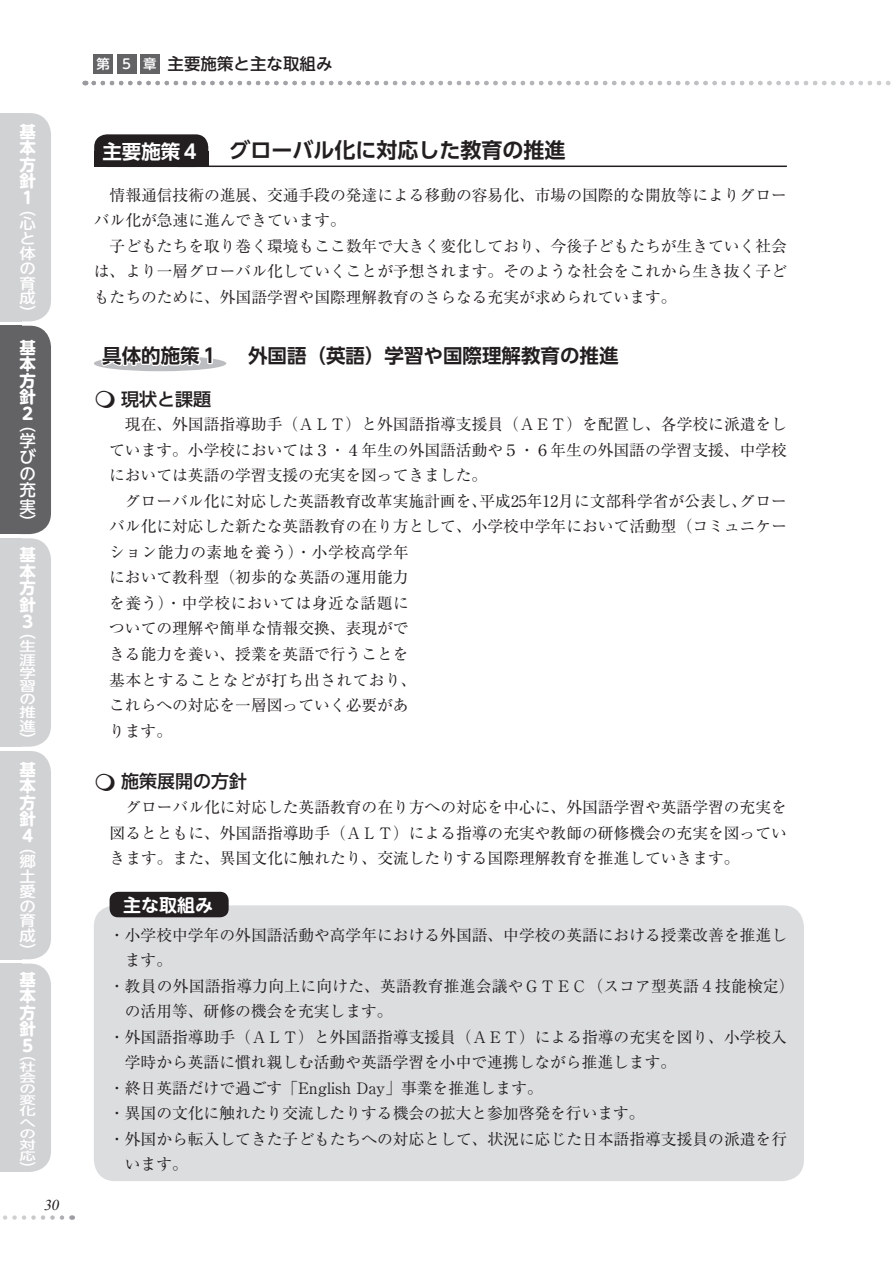
<style>
.page{position:relative;width:893px;height:1263px;background:#fff}
.page>*{position:absolute;margin:0;border:0;box-sizing:border-box;transform-origin:0 0}
.t1{font:700 21px "UD Shin Go Pro De";color:#231f20}
.t2{font:700 19.5px "UD Shin Go Pro De";color:#231f20}
.t3{font:700 19.5px "UD Shin Go Pro De";color:#fff}
.t4{font:500 18px "UD Shin Go Pro";color:#231f20}
.t5{font:700 18px "UD Shin M Go Pro De";color:#fff}
.t6{font:700 16.5px/16.6px "UD Shin M Go Pro";color:#fff;text-align:justify}
.t7{font:500 16.5px "UD Shin M Go Pro";color:#231f20}
.t8{font:500 16.5px/16.4px "UD Shin M Go Pro";color:#fff;text-align:justify}
.t9{font:15.75px/25.5px "Ryumin Pr 5";color:#231f20}
.t10{font:italic 15px "Times New Roman";color:#231f20}
.t11{font:500 14.85px/14.9px "UD Shin M Go Pro";color:#fff;text-align:justify;scale:1.11 1}
.t12{font:500 13.2px/13.2px "UD Shin M Go Pro";color:#fff;text-align:justify;scale:1.25 1}
.t13{font:500 11.25px/11.2px "UD Shin M Go Pro";color:#fff;text-align:justify;scale:1.47 1}
.s1{font-size:13.5px;color:#fff}
</style>
<div class="page">
<div style="left:94px;top:905px;width:710px;height:276px;background:#dcdddf;border-radius:21px"></div>
<div style="left:94px;top:134px;width:114px;height:33px;background:#231f20;border-radius:13px"></div>
<div style="left:94px;top:151px;width:114px;height:16px;background:#231f20"></div>
<hr style="left:177px;top:166px;width:610px;height:1px;background:#231f20">
<div style="left:94px;top:356px;width:132px;height:15px;background:#bcbdc0;border-radius:50%"></div>
<svg style="left:98px;top:356px;width:115px;height:13px"></svg>
<div style="left:110px;top:892px;width:119px;height:25px;background:#231f20;border-radius:9px"></div>
<div style="left:94px;top:54px;width:19px;height:19px;background:#636366"></div>
<div style="left:117px;top:54px;width:19px;height:19px;background:#636366"></div>
<div style="left:140px;top:54px;width:19px;height:19px;background:#636366"></div>
<div style="left:0;top:113px;width:21px;height:208px;background:#d1d2d4"></div>
<div style="left:0;top:113px;width:51px;height:208px;background:#d1d2d4;border-radius:21px"></div>
<div style="left:0;top:326px;width:21px;height:208px;background:#636366"></div>
<div style="left:0;top:326px;width:51px;height:208px;background:#636366;border-radius:21px"></div>
<div style="left:0;top:538px;width:21px;height:209px;background:#d1d2d4"></div>
<div style="left:0;top:538px;width:51px;height:209px;background:#d1d2d4;border-radius:21px"></div>
<div style="left:0;top:751px;width:21px;height:208px;background:#d1d2d4"></div>
<div style="left:0;top:751px;width:51px;height:208px;background:#d1d2d4;border-radius:21px"></div>
<div style="left:0;top:963px;width:21px;height:209px;background:#d1d2d4"></div>
<div style="left:0;top:963px;width:51px;height:209px;background:#d1d2d4;border-radius:21px"></div>
<svg style="left:3px;top:1215px;width:59px;height:5px"></svg>
<svg style="left:94px;top:81px;width:797px;height:4px"></svg>
<p class="t6" style="left:19px;top:122px;width:18px">基本方針１</p>
<p class="t8" style="left:19px;top:199px;width:18px">（</p>
<p class="t11" style="left:19px;top:215px;width:16px">心と体の育成</p>
<p class="t8" style="left:19px;top:304px;width:18px">）</p>
<p class="t6" style="left:19px;top:338px;width:18px">基本方針２</p>
<p class="t8" style="left:19px;top:415px;width:18px">（学びの充実）</p>
<p class="t6" style="left:19px;top:546px;width:18px">基本方針３</p>
<p class="t8" style="left:19px;top:623px;width:18px">（</p>
<p class="t12" style="left:19px;top:639px;width:14px">生涯学習の推進</p>
<p class="t8" style="left:19px;top:731px;width:18px">）</p>
<p class="t6" style="left:19px;top:760px;width:18px">基本方針４</p>
<p class="t8" style="left:19px;top:837px;width:18px">（</p>
<p class="t11" style="left:19px;top:853px;width:16px">郷土愛の育成</p>
<p class="t8" style="left:19px;top:942px;width:18px">）</p>
<p class="t6" style="left:19px;top:970px;width:18px">基本方針５</p>
<p class="t11" style="left:19px;top:1046px;width:16px">（</p>
<p class="t13" style="left:19px;top:1060px;width:12px">社会の変化への対応</p>
<p class="t11" style="left:19px;top:1160px;width:16px">）</p>
<p class="t10" style="left:44px;top:1195px;width:20px">30</p>
<p class="t7" style="left:96px;top:50px;width:238px"><span class="s1">第 ５ 章</span> 主要施策と主な取組み</p>
<p class="t3" style="left:102px;top:136px;width:99px">主要施策４</p>
<h1 class="t1" style="left:229px;top:133px;width:337px">グローバル化に対応した教育の推進</h1>
<p class="t9" style="left:94px;top:181px;width:694px">　情報通信技術の進展、交通手段の発達による移動の容易化、市場の国際的な開放等によりグローバル化が急速に進んできています。<br>　子どもたちを取り巻く環境もここ数年で大きく変化しており、今後子どもたちが生きていく社会は、より一層グローバル化していくことが予想されます。そのような社会をこれから生き抜く子どもたちのために、外国語学習や国際理解教育のさらなる充実が求められています。</p>
<p class="t2" style="left:102px;top:339px;width:119px">具体的施策１</p>
<p class="t2" style="left:248px;top:339px;width:372px">外国語（英語）学習や国際理解教育の推進</p>
<p class="t4" style="left:121px;top:384px;width:92px">現状と課題</p>
<p class="t9" style="left:109px;top:411px;width:679px">　現在、外国語指導助手（ＡＬＴ）と外国語指導支援員（ＡＥＴ）を配置し、各学校に派遣をしています。小学校においては３・４年生の外国語活動や５・６年生の外国語の学習支援、中学校においては英語の学習支援の充実を図ってきました。<br>　グローバル化に対応した英語教育改革実施計画を、平成２５年１２月に文部科学省が公表し、グローバル化に対応した新たな英語教育の在り方として、小学校中学年において活動型（コミュニケーション能力の素地を養う）・小学校高学年<br>において教科型（初歩的な英語の運用能力<br>を養う）・中学校においては身近な話題に<br>ついての理解や簡単な情報交換、表現がで<br>きる能力を養い、授業を英語で行うことを<br>基本とすることなどが打ち出されており、<br>これらへの対応を一層図っていく必要があ<br>ります。</p>
<p class="t4" style="left:121px;top:767px;width:128px">施策展開の方針</p>
<p class="t9" style="left:110px;top:793px;width:679px;text-align:justify">　グローバル化に対応した英語教育の在り方への対応を中心に、外国語学習や英語学習の充実を図るとともに、外国語指導助手（ＡＬＴ）による指導の充実や教師の研修機会の充実を図っていきます。また、異国文化に触れたり、交流したりする国際理解教育を推進していきます。</p>
<p class="t5" style="left:123px;top:890px;width:91px">主な取組み</p>
<p class="t9" style="left:109px;top:921px;width:679px">・小学校中学年の外国語活動や高学年における外国語、中学校の英語における授業改善を推進し</p>
<p class="t9" style="left:125px;top:946px;width:49px">ます。</p>
<p class="t9" style="left:109px;top:972px;width:687px">・教員の外国語指導力向上に向けた、英語教育推進会議やＧＴＥＣ（スコア型英語４技能検定）</p>
<p class="t9" style="left:125px;top:997px;width:269px">の活用等、研修の機会を充実します。</p>
<p class="t9" style="left:109px;top:1023px;width:679px">・外国語指導助手（ＡＬＴ）と外国語指導支援員（ＡＥＴ）による指導の充実を図り、小学校入</p>
<p class="t9" style="left:125px;top:1048px;width:553px">学時から英語に慣れ親しむ活動や英語学習を小中で連携しながら推進します。</p>
<p class="t9" style="left:109px;top:1074px;width:435px">・終日英語だけで過ごす「English Day」事業を推進します。</p>
<p class="t9" style="left:109px;top:1099px;width:537px">・異国の文化に触れたり交流したりする機会の拡大と参加啓発を行います。</p>
<p class="t9" style="left:109px;top:1125px;width:679px">・外国から転入してきた子どもたちへの対応として、状況に応じた日本語指導支援員の派遣を行</p>
<p class="t9" style="left:125px;top:1150px;width:64px">います。</p>
</div>
